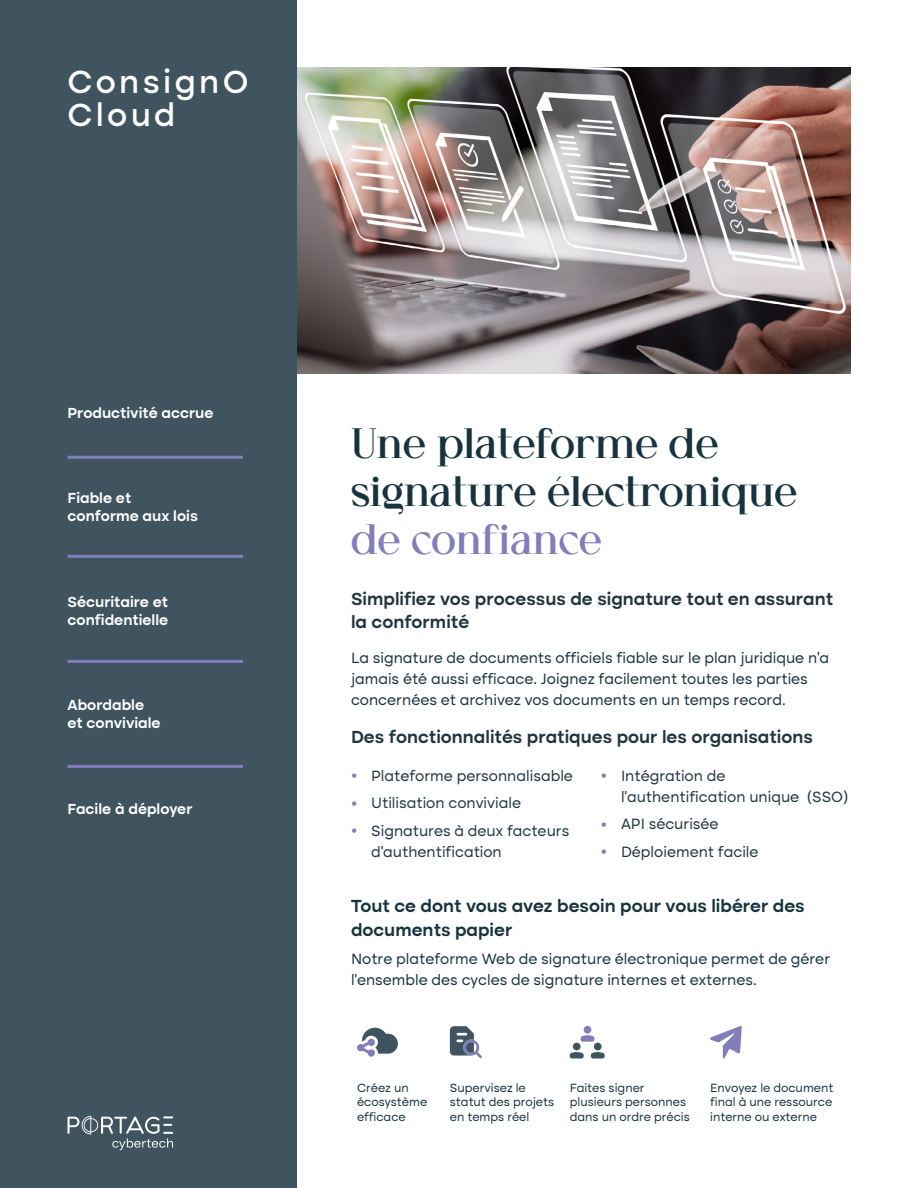
<style>
.page{position:relative;width:918px;height:1188px;background:#fff}
.page>*{position:absolute;margin:0;border:0;box-sizing:border-box;transform-origin:0 0}
.t1{font:700 42px/48px "Cellofy";color:#18333e}
.t2{font:700 42px "Cellofy";color:#827dbb}
.t3{font:500 33px/33px "Altone";letter-spacing:.1em;color:#fff}
.t4{font:600 18px/24px "Altone";color:#21353f}
.t5{font:600 18px/24px "Altone";color:#18333e}
.t6{font:15px/21px "Altone";color:#18333e}
.t7{font:15px/21px "Altone";color:#21353f}
.t8{font:600 15px/18px "Altone";color:#fff}
.t9{font:12px/14.4px "Altone";color:#18333e}
.s1{font-weight:600;font-size:21px;color:#827dbb}
</style>
<div class="page">
<img style="left:297px;top:68px;width:553px;height:306px">
<div style="left:0;top:0;width:297px;height:1188px;background:#405460"></div>
<svg style="left:67px;top:1116px;width:106px;height:34px"></svg>
<hr style="left:68px;top:765px;width:175px;height:3px;background:#827dbb">
<hr style="left:68px;top:660px;width:175px;height:3px;background:#827dbb">
<hr style="left:68px;top:555px;width:175px;height:3px;background:#827dbb">
<hr style="left:68px;top:456px;width:175px;height:3px;background:#827dbb">
<svg style="left:357px;top:1028px;width:41px;height:29px"></svg>
<svg style="left:450px;top:1026px;width:32px;height:32px"></svg>
<svg style="left:570px;top:1026px;width:35px;height:33px"></svg>
<svg style="left:710px;top:1026px;width:32px;height:33px"></svg>
<h2 class="t3" style="left:68px;top:67px;width:183px">ConsignO<br>Cloud</h2>
<p class="t8" style="left:68px;top:405px;width:148px">Productivité accrue</p>
<p class="t8" style="left:68px;top:490px;width:132px">Fiable et conforme aux lois</p>
<p class="t8" style="left:68px;top:594px;width:102px">Sécuritaire et confidentielle</p>
<p class="t8" style="left:68px;top:697px;width:95px">Abordable et conviviale</p>
<p class="t8" style="left:68px;top:801px;width:126px">Facile à déployer</p>
<h1 class="t1" style="left:351px;top:418px;width:448px">Une plateforme de signature électronique</h1>
<h1 class="t2" style="left:351px;top:514px;width:252px">de confiance</h1>
<p class="t4" style="left:351px;top:587px;width:484px">Simplifiez vos processus de signature tout en assurant la conformité</p>
<p class="t6" style="left:351px;top:648px;width:480px">La signature de documents officiels fiable sur le plan juridique n’a jamais été aussi efficace. Joignez facilement toutes les parties concernées et archivez vos documents en un temps record.</p>
<p class="t4" style="left:351px;top:725px;width:463px">Des fonctionnalités pratiques pour les organisations</p>
<p class="t7" style="left:351px;top:766px;width:223px"><span class="s1">•</span> Plateforme personnalisable</p>
<p class="t7" style="left:351px;top:794px;width:172px"><span class="s1">•</span> Utilisation conviviale</p>
<p class="t7" style="left:371px;top:821px;width:200px;text-indent:-20px"><span class="s1">•</span> Signatures à deux facteurs d’authentification</p>
<p class="t7" style="left:621px;top:766px;width:229px;text-indent:-20px"><span class="s1">•</span> Intégration de l’authentification unique (SSO)</p>
<p class="t7" style="left:601px;top:815px;width:119px"><span class="s1">•</span> API sécurisée</p>
<p class="t7" style="left:601px;top:842px;width:159px"><span class="s1">•</span> Déploiement facile</p>
<p class="t5" style="left:351px;top:895px;width:455px">Tout ce dont vous avez besoin pour vous libérer des documents papier</p>
<p class="t6" style="left:351px;top:949px;width:481px">Notre plateforme Web de signature électronique permet de gérer l’ensemble des cycles de signature internes et externes.</p>
<p class="t9" style="left:357px;top:1081px;width:72px">Créez un écosystème efficace</p>
<p class="t9" style="left:450px;top:1081px;width:106px">Supervisez le statut des projets en temps réel</p>
<p class="t9" style="left:570px;top:1081px;width:122px">Faites signer plusieurs personnes dans un ordre précis</p>
<p class="t9" style="left:710px;top:1081px;width:125px;text-align:justify">Envoyez le document final à une ressource interne ou externe</p>
</div>
